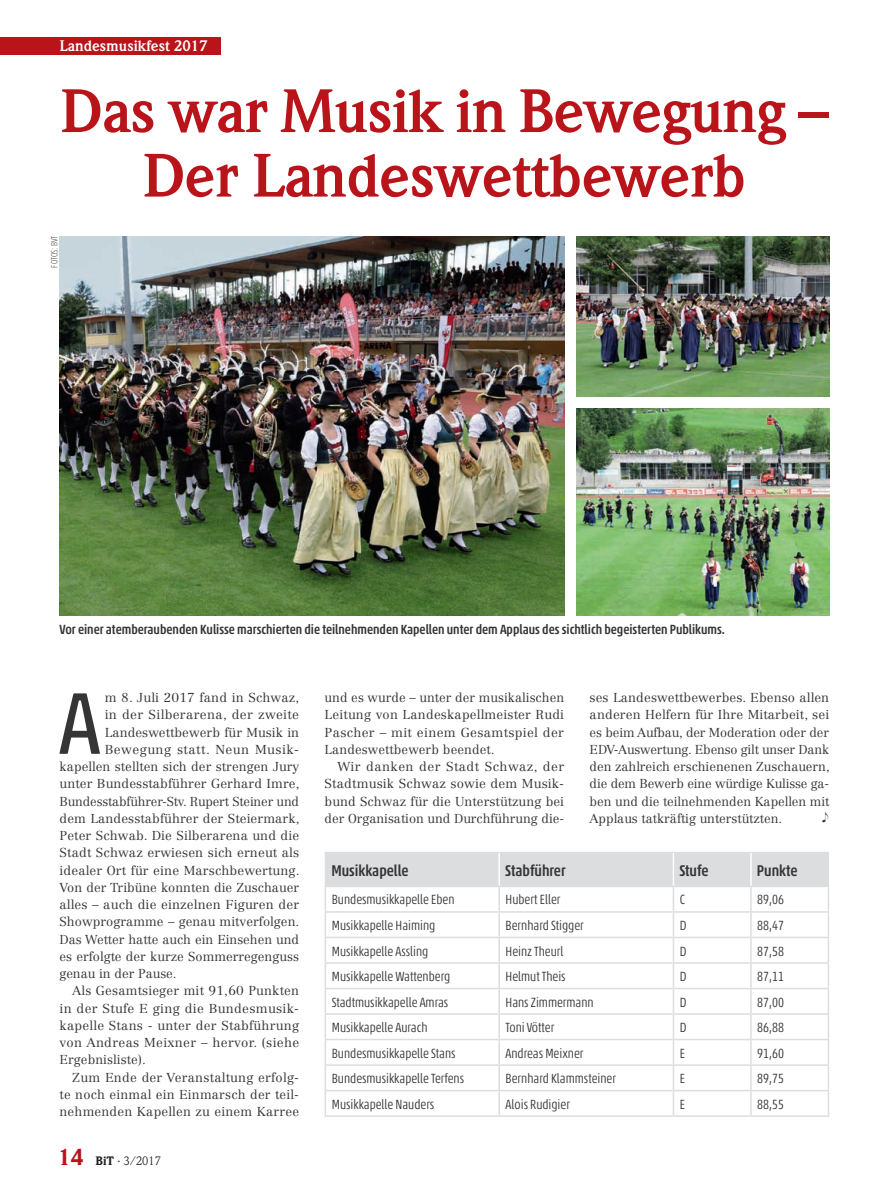
<style>
.page{position:relative;width:893px;height:1191px;background:#fff}
.page>*{position:absolute;margin:0;border:0;box-sizing:border-box;transform-origin:0 0}
.t1{font:condensed 88.8px "Akko Pro";color:#363536}
.t2{font:700 60px/64.5px "Weidemann Std";letter-spacing:-.01em;color:#ba141b;text-align:center}
.t3{font:500 condensed 15.75px "Akko Pro";color:#363536}
.t4{font:700 15px "Weidemann Std";color:#fff}
.t5{font:300 condensed 13.5px "Akko Pro";color:#363536}
.t6{font:500 condensed 13.5px "Akko Pro";color:#363536}
.t7{font:300 12.75px/17.2px "Centennial LT Std";letter-spacing:.01em;color:#363536;text-align:justify}
.t8{font:300 12.75px "Centennial LT Std";letter-spacing:-.01em;color:#363536}
.t9{font:300 12.75px "Centennial LT Std";letter-spacing:.04em;color:#363536}
.t10{font:12px "Weidemann Std";color:#231f20}
.t11{font:100 condensed 9px "Akko Pro";letter-spacing:-.005em;color:#363536}
.s1{font-weight:900;font-size:22.5px;color:#ba141b}
.s2{font-weight:900}
</style>
<div class="page">
<img style="left:577px;top:409px;width:252px;height:207px">
<img style="left:577px;top:236px;width:252px;height:161px">
<img style="left:60px;top:236px;width:504px;height:380px">
<hr style="left:325px;top:1115px;width:174px;height:1px;background:#dcdddf">
<hr style="left:499px;top:1115px;width:174px;height:1px;background:#dcdddf">
<hr style="left:673px;top:1115px;width:78px;height:1px;background:#dcdddf">
<hr style="left:751px;top:1115px;width:78px;height:1px;background:#dcdddf">
<svg style="left:325px;top:853px;width:504px;height:262px"></svg>
<hr style="left:498px;top:853px;width:2px;height:32px;background:#fff">
<hr style="left:673px;top:853px;width:1px;height:32px;background:#fff">
<hr style="left:750px;top:853px;width:2px;height:32px;background:#fff">
<hr style="left:325px;top:852px;width:174px;height:1px;background:#dcdddf">
<hr style="left:325px;top:853px;width:1px;height:32px;background:#dcdddf">
<hr style="left:499px;top:852px;width:174px;height:1px;background:#dcdddf">
<hr style="left:673px;top:852px;width:78px;height:1px;background:#dcdddf">
<hr style="left:751px;top:852px;width:78px;height:1px;background:#dcdddf">
<hr style="left:828px;top:853px;width:1px;height:32px;background:#dcdddf">
<hr style="left:325px;top:885px;width:174px;height:2px;background:#dcdddf">
<hr style="left:499px;top:885px;width:174px;height:2px;background:#dcdddf">
<hr style="left:673px;top:885px;width:78px;height:2px;background:#dcdddf">
<hr style="left:751px;top:885px;width:78px;height:2px;background:#dcdddf">
<div style="left:0;top:37px;width:220px;height:17px;background:#ba141b"></div>
<p class="t4" style="left:60px;top:37px;width:149px">Landesmusikfest 2017</p>
<h2 class="t2" style="left:60px;top:80px;width:769px">Das war Musik in Bewegung –<br>Der Landeswettbewerb</h2>
<p class="t11" style="left:49px;top:267px;width:33px;rotate:-90deg">FOTOS: BVT</p>
<p class="t6" style="left:60px;top:621px;width:667px">Vor einer atemberaubenden Kulisse marschierten die teilnehmenden Kapellen unter dem Applaus des sichtlich begeisterten Publikums.</p>
<h1 class="t1" style="left:59px;top:669px;width:43px">A</h1>
<p class="t7" style="left:105px;top:689px;width:196px">m 8. Juli 2017 fand in Schwaz,</p>
<p class="t7" style="left:105px;top:706px;width:196px">in der Silberarena, der zweite</p>
<p class="t7" style="left:105px;top:723px;width:196px">Landeswettbewerb für Musik in</p>
<p class="t9" style="left:105px;top:741px;width:196px">Bewegung statt. Neun Musik-</p>
<p class="t7" style="left:60px;top:758px;width:241px">kapellen stellten sich der strengen Jury</p>
<p class="t7" style="left:60px;top:775px;width:242px">unter Bundesstabführer Gerhard Imre,</p>
<p class="t8" style="left:60px;top:793px;width:241px">Bundesstabführer-Stv. Rupert Steiner und</p>
<p class="t7" style="left:60px;top:809px;width:242px">dem Landesstabführer der Steiermark,</p>
<p class="t7" style="left:60px;top:827px;width:241px">Peter Schwab. Die Silberarena und die</p>
<p class="t7" style="left:60px;top:844px;width:241px">Stadt Schwaz erwiesen sich erneut als</p>
<p class="t7" style="left:60px;top:861px;width:242px">idealer Ort für eine Marschbewertung.</p>
<p class="t7" style="left:60px;top:878px;width:241px">Von der Tribüne konnten die Zuschauer</p>
<p class="t7" style="left:60px;top:896px;width:241px">alles – auch die einzelnen Figuren der</p>
<p class="t7" style="left:60px;top:913px;width:241px">Showprogramme – genau mitverfolgen.</p>
<p class="t7" style="left:60px;top:930px;width:241px">Das Wetter hatte auch ein Einsehen und</p>
<p class="t7" style="left:60px;top:947px;width:241px">es erfolgte der kurze Sommerregenguss</p>
<p class="t7" style="left:60px;top:965px;width:119px">genau in der Pause.</p>
<p class="t7" style="left:72px;top:982px;width:228px">Als Gesamtsieger mit 91,60 Punkten</p>
<p class="t7" style="left:60px;top:999px;width:241px">in der Stufe E ging die Bundesmusik-</p>
<p class="t7" style="left:60px;top:1016px;width:241px">kapelle Stans - unter der Stabführung</p>
<p class="t7" style="left:60px;top:1034px;width:241px">von Andreas Meixner – hervor. (siehe</p>
<p class="t7" style="left:60px;top:1051px;width:88px">Ergebnisliste).</p>
<p class="t7" style="left:72px;top:1068px;width:228px">Zum Ende der Veranstaltung erfolg-</p>
<p class="t7" style="left:60px;top:1085px;width:241px">te noch einmal ein Einmarsch der teil-</p>
<p class="t7" style="left:60px;top:1103px;width:241px">nehmenden Kapellen zu einem Karree</p>
<p class="t10" style="left:58px;top:1153px;width:105px"><span class="s1">14</span> <span class="s2">BiT</span> · 3/2017</p>
<p class="t7" style="left:325px;top:689px;width:241px">und es wurde – unter der musikalischen Leitung von Landeskapellmeister Rudi Pascher – mit einem Gesamtspiel der Landeswettbewerb beendet.</p>
<p class="t7" style="left:325px;top:758px;width:241px;text-indent:13px">Wir danken der Stadt Schwaz, der Stadtmusik Schwaz sowie dem Musik&shy;bund Schwaz für die Unterstützung bei der Organisation und Durchführung die-</p>
<p class="t7" style="left:590px;top:689px;width:242px">ses Landeswettbewerbes. Ebenso allen anderen Helfern für Ihre Mitarbeit, sei es beim Aufbau, der Moderation oder der EDV-Auswertung. Ebenso gilt unser Dank den zahlreich erschienenen Zuschauern, die dem Bewerb eine würdige Kulisse ga&shy;ben und die teilnehmenden Kapellen mit Applaus tatkräftig unterstützten.</p>
<p class="t3" style="left:331px;top:860px;width:79px">Musikkapelle</p>
<p class="t3" style="left:505px;top:860px;width:62px">Stabführer</p>
<p class="t3" style="left:679px;top:860px;width:31px">Stufe</p>
<p class="t3" style="left:757px;top:860px;width:42px">Punkte</p>
<p class="t5" style="left:332px;top:891px;width:124px">Bundesmusikkapelle Eben</p>
<p class="t5" style="left:506px;top:891px;width:56px">Hubert Eller</p>
<p class="t5" style="left:680px;top:891px;width:7px">C</p>
<p class="t5" style="left:757px;top:891px;width:28px">89,06</p>
<p class="t5" style="left:332px;top:917px;width:105px">Musikkapelle Haiming</p>
<p class="t5" style="left:506px;top:917px;width:80px">Bernhard Stigger</p>
<p class="t5" style="left:680px;top:917px;width:8px">D</p>
<p class="t5" style="left:757px;top:917px;width:28px">88,47</p>
<p class="t5" style="left:332px;top:942px;width:98px">Musikkapelle Assling</p>
<p class="t5" style="left:506px;top:942px;width:59px">Heinz Theurl</p>
<p class="t5" style="left:680px;top:942px;width:8px">D</p>
<p class="t5" style="left:757px;top:942px;width:28px">87,58</p>
<p class="t5" style="left:332px;top:968px;width:120px">Musikkapelle Wattenberg</p>
<p class="t5" style="left:506px;top:968px;width:62px">Helmut Theis</p>
<p class="t5" style="left:680px;top:968px;width:8px">D</p>
<p class="t5" style="left:757px;top:968px;width:28px">87,11</p>
<p class="t5" style="left:332px;top:993px;width:118px">Stadtmusikkapelle Amras</p>
<p class="t5" style="left:506px;top:993px;width:90px">Hans Zimmermann</p>
<p class="t5" style="left:680px;top:993px;width:8px">D</p>
<p class="t5" style="left:757px;top:993px;width:28px">87,00</p>
<p class="t5" style="left:332px;top:1019px;width:97px">Musikkapelle Aurach</p>
<p class="t5" style="left:506px;top:1019px;width:50px">Toni Vötter</p>
<p class="t5" style="left:680px;top:1019px;width:8px">D</p>
<p class="t5" style="left:757px;top:1019px;width:28px">86,88</p>
<p class="t5" style="left:332px;top:1044px;width:125px">Bundesmusikkapelle Stans</p>
<p class="t5" style="left:506px;top:1044px;width:79px">Andreas Meixner</p>
<p class="t5" style="left:680px;top:1044px;width:7px">E</p>
<p class="t5" style="left:757px;top:1044px;width:28px">91,60</p>
<p class="t5" style="left:332px;top:1070px;width:134px">Bundesmusikkapelle Terfens</p>
<p class="t5" style="left:506px;top:1070px;width:112px">Bernhard Klammsteiner</p>
<p class="t5" style="left:680px;top:1070px;width:7px">E</p>
<p class="t5" style="left:757px;top:1070px;width:28px">89,75</p>
<p class="t5" style="left:332px;top:1095px;width:104px">Musikkapelle Nauders</p>
<p class="t5" style="left:506px;top:1095px;width:66px">Alois Rudigier</p>
<p class="t5" style="left:680px;top:1095px;width:7px">E</p>
<p class="t5" style="left:757px;top:1095px;width:28px">88,55</p>
</div>
